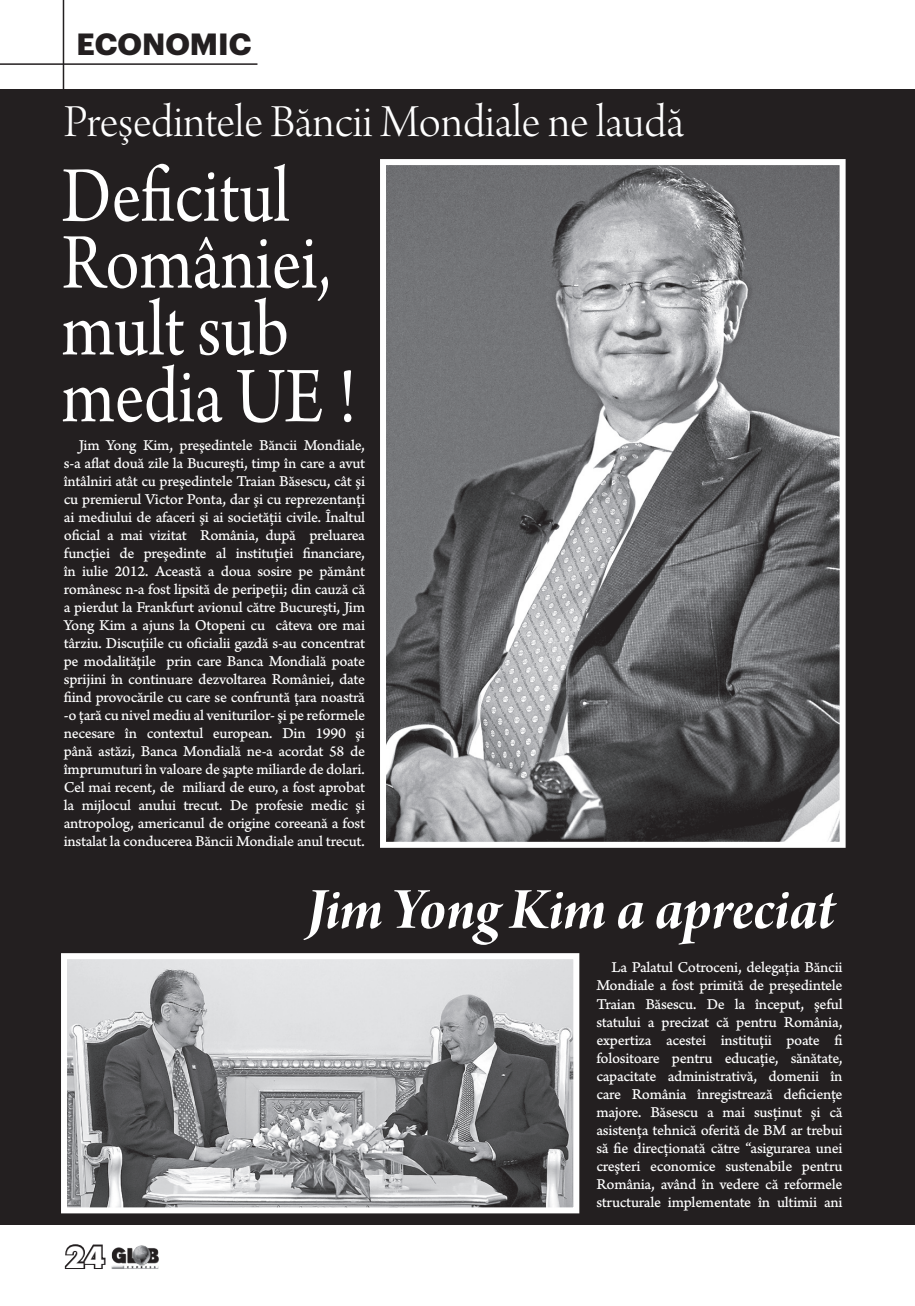
<style>
.page{position:relative;width:915px;height:1306px;background:#fff}
.page>*{position:absolute;margin:0;border:0;box-sizing:border-box;transform-origin:0 0}
.t1{font:83.25px/66.8px "Arno Pro Subhead";color:#fff;scale:.87 1}
.t2{font:62.25px "Arno Pro Bold Italic Display";letter-spacing:-.005em;color:#fff}
.t3{font:48.45px "Arno Pro Light Display";color:#fff}
.t4{font:700 30px "Graphik";color:#231f20}
.t5{font:700 30px "Graphik";color:#fff}
.t6{font:15.75px/18px "Arno Pro Caption";letter-spacing:-.02em;color:#fff;text-align:justify}
</style>
<div class="page">
<hr style="left:63px;top:0;width:1px;height:89px;background:#231f20">
<hr style="left:0;top:63px;width:257px;height:2px;background:#231f20">
<svg style="left:64px;top:1244px;width:42px;height:25px"></svg>
<img style="left:111px;top:1245px;width:48px;height:24px">
<div style="left:0;top:89px;width:914px;height:1136px;background:#231f20"></div>
<img style="left:387px;top:166px;width:451px;height:674px">
<div style="left:380px;top:159px;width:465px;height:688px;border:6px solid #fff"></div>
<img style="left:68px;top:960px;width:504px;height:246px">
<div style="left:61px;top:953px;width:518px;height:260px;border:6px solid #fff"></div>
<h3 class="t4" style="left:77px;top:21px;width:176px">ECONOMIC</h3>
<h3 class="t3" style="left:64px;top:95px;width:621px">Preşedintele Băncii Mondiale ne laudă</h3>
<h1 class="t1" style="left:62px;top:167px;width:340px">Deficitul<br>României, mult sub media UE !</h1>
<p class="t6" style="left:64px;top:437px;width:303px;text-indent:15px">Jim Yong Kim, preşedintele Băncii Mondiale, s-a aflat două zile la Bucureşti, timp în care a avut întâlniri atât cu preşedintele Traian Băsescu, cât şi cu premierul Victor Ponta, dar şi cu reprezentanţi ai mediului de afaceri şi ai societăţii civile. Înaltul oficial a mai vizitat România, după preluarea funcţiei de preşedinte al instituţiei financiare, în iulie 2012. Această a doua sosire pe pământ românesc n-a fost lipsită de peripeţii; din cauză că a pierdut la Frankfurt avionul către Bucureşti, Jim Yong Kim a ajuns la Otopeni cu câteva ore mai târziu. Discuţiile cu oficialii gazdă s-au concentrat pe modalităţile prin care Banca Mondială poate sprijini în continuare dezvoltarea României, date fiind provocările cu care se confruntă ţara noastră -o ţară cu nivel mediu al veniturilor- şi pe reformele necesare în contextul european. Din 1990 şi până astăzi, Banca Mondială ne-a acordat 58 de împrumuturi în valoare de şapte miliarde de dolari.<br>Cel mai recent, de miliard de euro, a fost aprobat la mijlocul anului trecut. De profesie medic şi antropolog, americanul de origine coreeană a fost instalat la conducerea Băncii Mondiale anul trecut.</p>
<h3 class="t5" style="left:66px;top:1233px;width:40px">24</h3>
<h2 class="t2" style="left:307px;top:874px;width:528px">Jim Yong Kim a apreciat</h2>
<p class="t6" style="left:596px;top:959px;width:248px;text-indent:15px">La Palatul Cotroceni, delegaţia Băncii Mondiale a fost primită de preşedintele Traian Băsescu. De la început, şeful statului a precizat că pentru România, expertiza acestei instituţii poate fi folositoare pentru educaţie, sănătate, capacitate administrativă, domenii în care România înregistrează deficienţe majore. Băsescu a mai susţinut şi că asistenţa tehnică oferită de BM ar trebui să fie direcţionată către “asigurarea unei creşteri economice sustenabile pentru România, având în vedere că reformele structurale implementate în ultimii ani</p>
</div>
